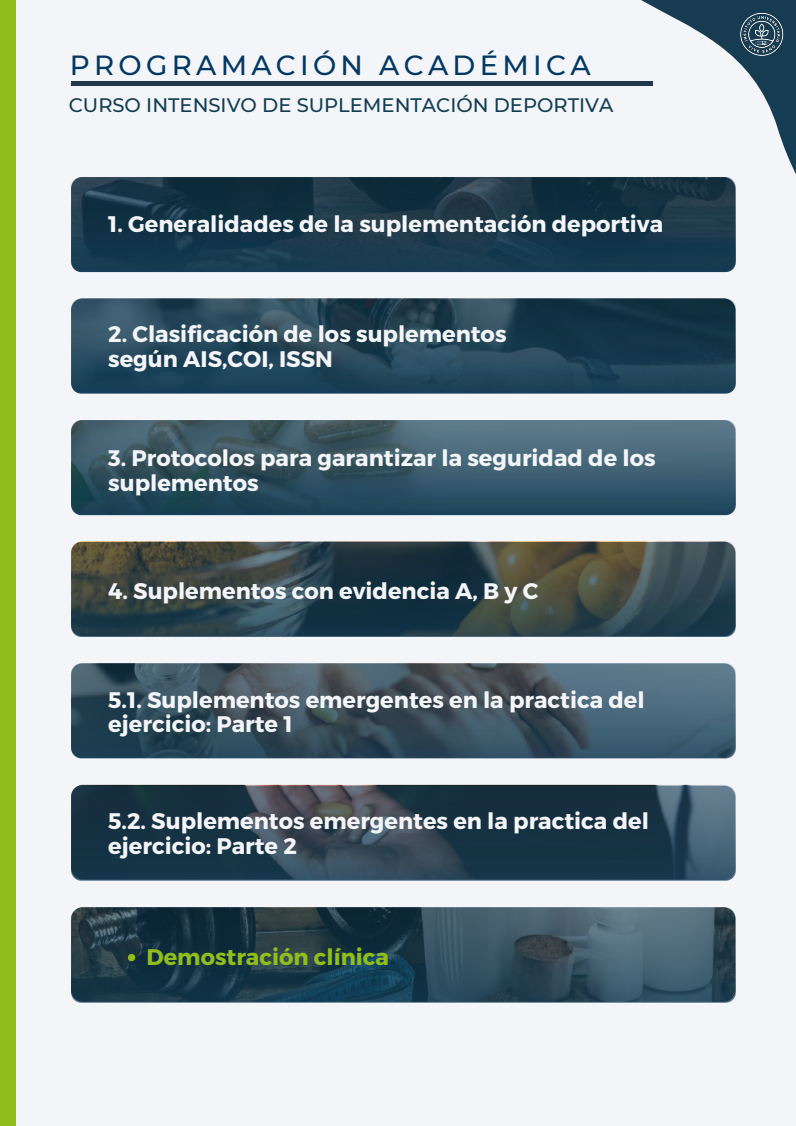
<style>
.page{position:relative;width:796px;height:1126px;background:#fff}
.page>*{position:absolute;margin:0;border:0;box-sizing:border-box;transform-origin:0 0}
.t1{font:500 27.67px "Montserrat";letter-spacing:.155em;color:#023864}
.t2{font:700 22.5px/24.8px "Montserrat";color:#f3f5f9}
.t3{font:700 22.5px "Montserrat";color:#91be1b}
.t4{font:500 19.5px "Montserrat";color:#123d54}
</style>
<div class="page">
<div style="left:0;top:0;width:795px;height:1125px;background:#f3f5f9"></div>
<svg style="left:641px;top:0;width:154px;height:260px"></svg>
<img style="left:731px;top:6px;width:59px;height:59px">
<div style="left:71px;top:81px;width:581px;height:5px;background:#21384c"></div>
<div style="left:0;top:0;width:15px;height:1125px;background:#91be1b"></div>
<img style="left:564px;top:608px;width:172px;height:151px">
<img style="left:71px;top:177px;width:664px;height:95px">
<svg style="left:71px;top:298px;width:664px;height:95px;background:#224456"></svg>
<img style="left:71px;top:420px;width:664px;height:95px">
<svg style="left:71px;top:541px;width:664px;height:95px;background:#354547"></svg>
<img style="left:71px;top:663px;width:664px;height:95px">
<img style="left:71px;top:785px;width:664px;height:95px">
<svg style="left:71px;top:907px;width:664px;height:94px;background:#2b4755"></svg>
<svg style="left:128px;top:953px;width:7px;height:7px"></svg>
<p class="t1" style="left:70px;top:48px;width:522px">PROGRAMACIÓN ACADÉMICA</p>
<p class="t4" style="left:69px;top:93px;width:546px">CURSO INTENSIVO DE SUPLEMENTACIÓN DEPORTIVA</p>
<p class="t2" style="left:108px;top:210px;width:556px">1. Generalidades de la suplementación deportiva</p>
<p class="t2" style="left:108px;top:320px;width:400px;line-height:25.3px">2. Clasificación de los suplementos según AIS,COI, ISSN</p>
<p class="t2" style="left:108px;top:444px;width:548px">3. Protocolos para garantizar la seguridad de los suplementos</p>
<p class="t2" style="left:108px;top:577px;width:431px">4. Suplementos con evidencia A, B y C</p>
<p class="t2" style="left:108px;top:686px;width:538px">5.1. Suplementos emergentes en la practica del ejercicio: Parte 1</p>
<p class="t2" style="left:108px;top:807px;width:542px">5.2. Suplementos emergentes en la practica del ejercicio: Parte 2</p>
<p class="t3" style="left:146px;top:941px;width:244px">Demostración clínica</p>
</div>
